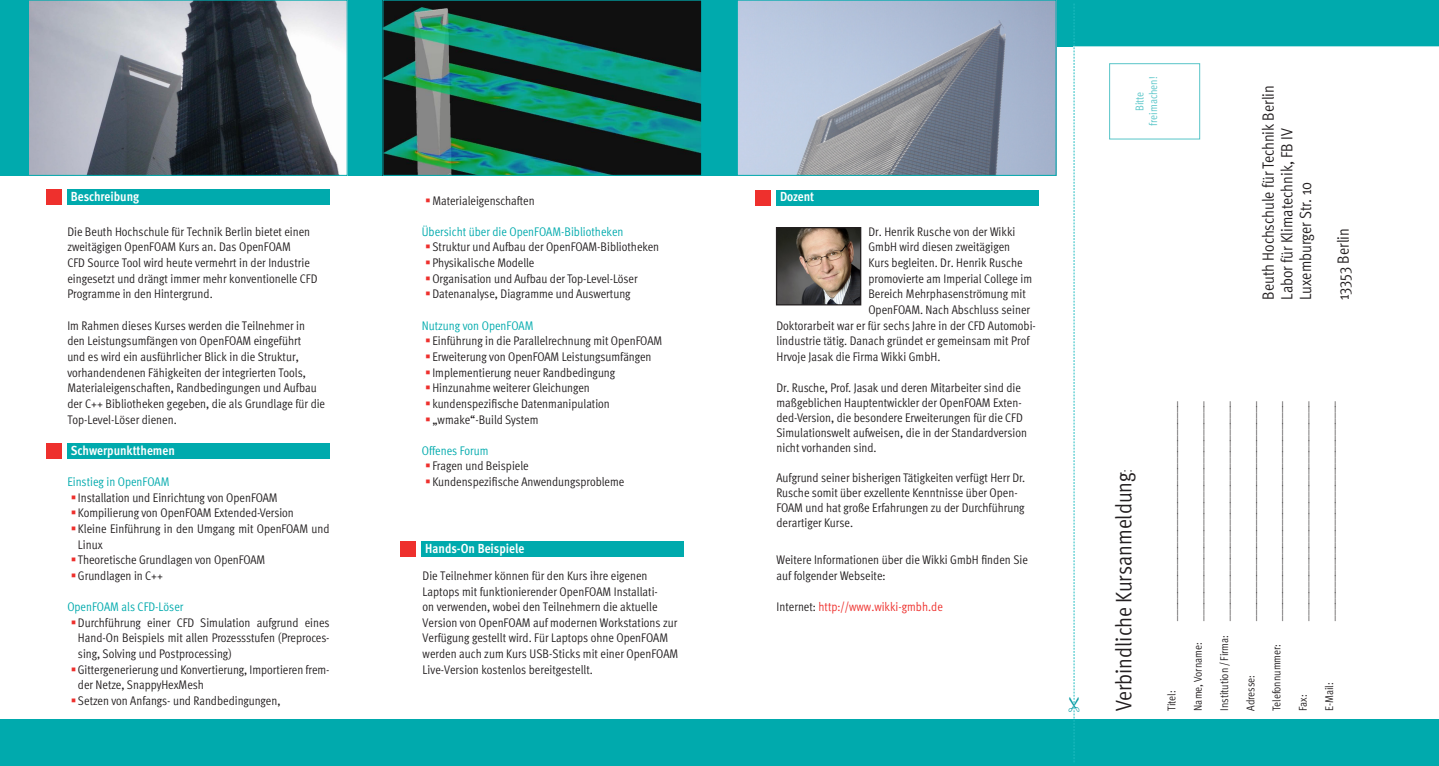
<style>
.page{position:relative;width:1439px;height:766px;background:#fff}
.page>*{position:absolute;margin:0;border:0;box-sizing:border-box;transform-origin:0 0}
.t1{font:22.5px "Meta Cond Normal";color:#231f20}
.t2{font:16.25px "Meta Cond Normal";color:#231f20}
.t3{font:700 13.12px "Meta Cond";color:#fff}
.Absatzformat_1{font:12.5px/15.6px "Meta Cond Normal";color:#231f20}
.Aufzählung{font:12.5px/15.6px "Meta Cond Normal";color:#231f20}
.Absatzformat_1_Übers{font:12.5px "Meta Cond Normal";color:#00aaad}
.Absatzformat_1-2{font:12.5px "Meta Cond Normal";color:#ee302d}
.t4{font:11.25px "Times New Roman";color:#231f20}
.t5{font:11.25px "Meta Cond Normal";color:#231f20}
.t6{font:11.25px/13.8px "Meta Cond Normal";color:#58c5c8;text-align:center}
.s1{color:#231f20}
.s2{font-family:"Times New Roman";font-size:15px}
</style>
<div class="page">
<div style="left:674px;top:11px;width:97px;height:164px;background:#00aaad"></div>
<div style="left:0;top:0;width:1439px;height:46px;background:#00aaad"></div>
<img style="left:739px;top:2px;width:315px;height:171px">
<div style="left:737px;top:0;width:319px;height:175px;border:1px solid #00aaad"></div>
<div style="left:0;top:11px;width:422px;height:164px;background:#00aaad"></div>
<img style="left:30px;top:2px;width:315px;height:171px">
<img style="left:385px;top:2px;width:315px;height:171px">
<div style="left:383px;top:0;width:319px;height:175px;border:1px solid #00aaad"></div>
<div style="left:46px;top:443px;width:16px;height:16px;background:#ee302d"></div>
<div style="left:67px;top:443px;width:263px;height:16px;background:#00aaad"></div>
<div style="left:0;top:719px;width:1439px;height:46px;background:#00aaad"></div>
<div style="left:1109px;top:63px;width:91px;height:76px;border:1px solid #58c5c8"></div>
<div style="left:776px;top:189px;width:263px;height:16px;background:#00aaad"></div>
<div style="left:755px;top:189px;width:16px;height:16px;background:#ee302d"></div>
<div style="left:67px;top:189px;width:263px;height:16px;background:#00aaad"></div>
<div style="left:46px;top:189px;width:16px;height:16px;background:#ee302d"></div>
<img style="left:778px;top:229px;width:81px;height:74px">
<div style="left:776px;top:227px;width:85px;height:78px;border:1px solid #231f20"></div>
<div style="left:400px;top:541px;width:16px;height:16px;background:#ee302d"></div>
<div style="left:422px;top:541px;width:262px;height:16px;background:#00aaad"></div>
<svg style="left:1068px;top:4px;width:11px;height:758px"></svg>
<p class="t3" style="left:71px;top:188px;width:70px">Beschreibung</p>
<p class="Absatzformat_1" style="left:67px;top:223px;width:252px">Die Beuth Hochschule für Technik Berlin bietet einen zweitägigen OpenFOAM Kurs an. Das OpenFOAM<br>CFD Source Tool wird heute vermehrt in der Industrie eingesetzt und drängt immer mehr konventionelle CFD Programme in den Hintergrund.</p>
<p class="Absatzformat_1" style="left:67px;top:317px;width:259px">Im Rahmen dieses Kurses werden die Teilnehmer in den Leistungsumfängen von OpenFOAM eingeführt<br>und es wird ein ausführlicher Blick in die Struktur, vorhandendenen Fähigkeiten der integrierten Tools, Materialeigenschaften, Randbedingungen und Aufbau der C++ Bibliotheken gegeben, die als Grundlage für die Top-Level-Löser dienen.</p>
<p class="t3" style="left:71px;top:443px;width:106px">Schwerpunktthemen</p>
<p class="Absatzformat_1_Übers" style="left:67px;top:474px;width:104px">Einstieg in OpenFOAM</p>
<p class="Aufzählung" style="left:78px;top:489px;width:201px">Installation und Einrichtung von OpenFOAM</p>
<p class="Aufzählung" style="left:78px;top:505px;width:217px">Kompilierung von OpenFOAM Extended-Version</p>
<p class="Aufzählung" style="left:78px;top:520px;width:253px">Kleine Einführung in den Umgang mit OpenFOAM und<br>Linux</p>
<p class="Aufzählung" style="left:78px;top:552px;width:189px">Theoretische Grundlagen von OpenFOAM</p>
<p class="Aufzählung" style="left:78px;top:567px;width:87px">Grundlagen in C++</p>
<p class="Absatzformat_1_Übers" style="left:67px;top:599px;width:118px">OpenFOAM als CFD-Löser</p>
<p class="Aufzählung" style="left:78px;top:614px;width:253px;text-align:justify">Durchführung einer CFD Simulation aufgrund eines Hand-On Beispiels mit allen Prozessstufen (Preproces&shy;sing, Solving und Postprocessing)</p>
<p class="Aufzählung" style="left:78px;top:661px;width:253px">Gittergenerierung und Konvertierung, Importieren frem&shy;der Netze, SnappyHexMesh</p>
<p class="Aufzählung" style="left:78px;top:692px;width:204px">Setzen von Anfangs- und Randbedingungen,</p>
<p class="Aufzählung" style="left:432px;top:192px;width:104px">Materialeigenschaften</p>
<p class="Absatzformat_1_Übers" style="left:422px;top:224px;width:203px">Übersicht über die OpenFOAM-Bibliotheken</p>
<p class="Aufzählung" style="left:432px;top:239px;width:228px">Struktur und Aufbau der OpenFOAM-Bibliotheken</p>
<p class="Aufzählung" style="left:432px;top:255px;width:104px">Physikalische Modelle</p>
<p class="Aufzählung" style="left:432px;top:270px;width:207px">Organisation und Aufbau der Top-Level-Löser</p>
<p class="Aufzählung" style="left:432px;top:286px;width:200px">Datenanalyse, Diagramme und Auswertung</p>
<p class="Absatzformat_1_Übers" style="left:422px;top:318px;width:113px">Nutzung von OpenFOAM</p>
<p class="Aufzählung" style="left:432px;top:333px;width:231px">Einführung in die Parallelrechnung mit OpenFOAM</p>
<p class="Aufzählung" style="left:432px;top:348px;width:221px">Erweiterung von OpenFOAM Leistungsumfängen</p>
<p class="Aufzählung" style="left:432px;top:364px;width:184px">Implementierung neuer Randbedingung</p>
<p class="Aufzählung" style="left:432px;top:380px;width:159px">Hinzunahme weiterer Gleichungen</p>
<p class="Aufzählung" style="left:432px;top:395px;width:179px">kundenspezifische Datenmanipulation</p>
<p class="Aufzählung" style="left:432px;top:411px;width:108px">„wmake“-Build System</p>
<p class="Absatzformat_1_Übers" style="left:422px;top:443px;width:68px">Offenes Forum</p>
<p class="Aufzählung" style="left:432px;top:458px;width:98px">Fragen und Beispiele</p>
<p class="Aufzählung" style="left:432px;top:473px;width:193px">Kundenspezifische Anwendungsprobleme</p>
<p class="t3" style="left:425px;top:540px;width:101px">Hands-On Beispiele</p>
<p class="Absatzformat_1" style="left:423px;top:567px;width:257px">Die Teilnehmer können für den Kurs ihre eigenen Laptops mit funktionierender OpenFOAM Installati-<br>on verwenden, wobei den Teilnehmern die aktuelle Version von OpenFOAM auf modernen Workstations zur Verfügung gestellt wird. Für Laptops ohne OpenFOAM werden auch zum Kurs USB-Sticks mit einer OpenFOAM Live-Version kostenlos bereitgestellt.</p>
<p class="t3" style="left:780px;top:189px;width:36px">Dozent</p>
<p class="Absatzformat_1" style="left:868px;top:223px;width:148px">Dr. Henrik Rusche von der Wikki</p>
<p class="Absatzformat_1" style="left:868px;top:239px;width:143px">GmbH wird diesen zweitägigen</p>
<p class="Absatzformat_1" style="left:868px;top:255px;width:156px">Kurs begleiten. Dr. Henrik Rusche</p>
<p class="Absatzformat_1" style="left:868px;top:270px;width:165px">promovierte am Imperial College im</p>
<p class="Absatzformat_1" style="left:868px;top:286px;width:159px">Bereich Mehrphasenströmung mit</p>
<p class="Absatzformat_1" style="left:868px;top:302px;width:163px">OpenFOAM. Nach Abschluss seiner</p>
<p class="Absatzformat_1" style="left:776px;top:317px;width:261px">Doktorarbeit war er für sechs Jahre in der CFD Automobi-</p>
<p class="Absatzformat_1" style="left:776px;top:333px;width:254px">lindustrie tätig. Danach gründet er gemeinsam mit Prof</p>
<p class="Absatzformat_1" style="left:776px;top:348px;width:165px">Hrvoje Jasak die Firma Wikki GmbH.</p>
<p class="Absatzformat_1" style="left:776px;top:379px;width:252px;line-height:15px">Dr. Rusche, Prof. Jasak und deren Mitarbeiter sind die maßgeblichen Hauptentwickler der OpenFOAM Exten&shy;ded-Version, die besondere Erweiterungen für die CFD Simulationswelt aufweisen, die in der Standardversion nicht vorhanden sind.</p>
<p class="Absatzformat_1" style="left:776px;top:469px;width:250px;line-height:15px">Aufgrund seiner bisherigen Tätigkeiten verfügt Herr Dr.<br>Rusche somit über exzellente Kenntnisse über Open-FOAM und hat große Erfahrungen zu der Durchführung derartiger Kurse.</p>
<p class="Absatzformat_1" style="left:776px;top:552px;width:253px">Weitere Informationen über die Wikki GmbH finden Sie auf folgender Webseite:</p>
<p class="Absatzformat_1-2" style="left:776px;top:599px;width:168px"><span class="s1">Internet:</span> http://www.wikki-gmbh.de</p>
<p class="t6" style="left:1132px;top:126px;width:51px;rotate:-90deg">Bitte freimachen!</p>
<p class="t2" style="left:1259px;top:299px;width:216px;rotate:-90deg">Beuth Hochschule für Technik Berlin</p>
<p class="t2" style="left:1277px;top:299px;width:173px;rotate:-90deg">Labor für Klimatechnik, FB IV</p>
<p class="t2" style="left:1296px;top:299px;width:120px;rotate:-90deg">Luxemburger Str. 10</p>
<p class="t2" style="left:1334px;top:299px;width:73px;rotate:-90deg">13353 Berlin</p>
<p class="t1" style="left:1111px;top:710px;width:244px;rotate:-90deg">Verbindliche Kursanmeldung<span class="s2">:</span></p>
<p class="t4" style="left:1164px;top:620px;width:221px;rotate:-90deg">_______________________________________</p>
<p class="t5" style="left:1165px;top:710px;width:22px;rotate:-90deg">Titel:</p>
<p class="t4" style="left:1190px;top:620px;width:221px;rotate:-90deg">_______________________________________</p>
<p class="t5" style="left:1191px;top:710px;width:70px;rotate:-90deg">Name, Vorname:</p>
<p class="t4" style="left:1216px;top:620px;width:221px;rotate:-90deg">_______________________________________</p>
<p class="t5" style="left:1218px;top:710px;width:77px;rotate:-90deg">Institution /Firma:</p>
<p class="t4" style="left:1243px;top:620px;width:221px;rotate:-90deg">_______________________________________</p>
<p class="t5" style="left:1244px;top:710px;width:37px;rotate:-90deg">Adresse:</p>
<p class="t4" style="left:1269px;top:620px;width:221px;rotate:-90deg">_______________________________________</p>
<p class="t5" style="left:1270px;top:710px;width:68px;rotate:-90deg">Telefonnummer:</p>
<p class="t4" style="left:1295px;top:620px;width:221px;rotate:-90deg">_______________________________________</p>
<p class="t4" style="left:1321px;top:620px;width:221px;rotate:-90deg">_______________________________________</p>
<p class="t5" style="left:1296px;top:710px;width:18px;rotate:-90deg">Fax:</p>
<p class="t5" style="left:1323px;top:710px;width:30px;rotate:-90deg">E-Mail:</p>
</div>
